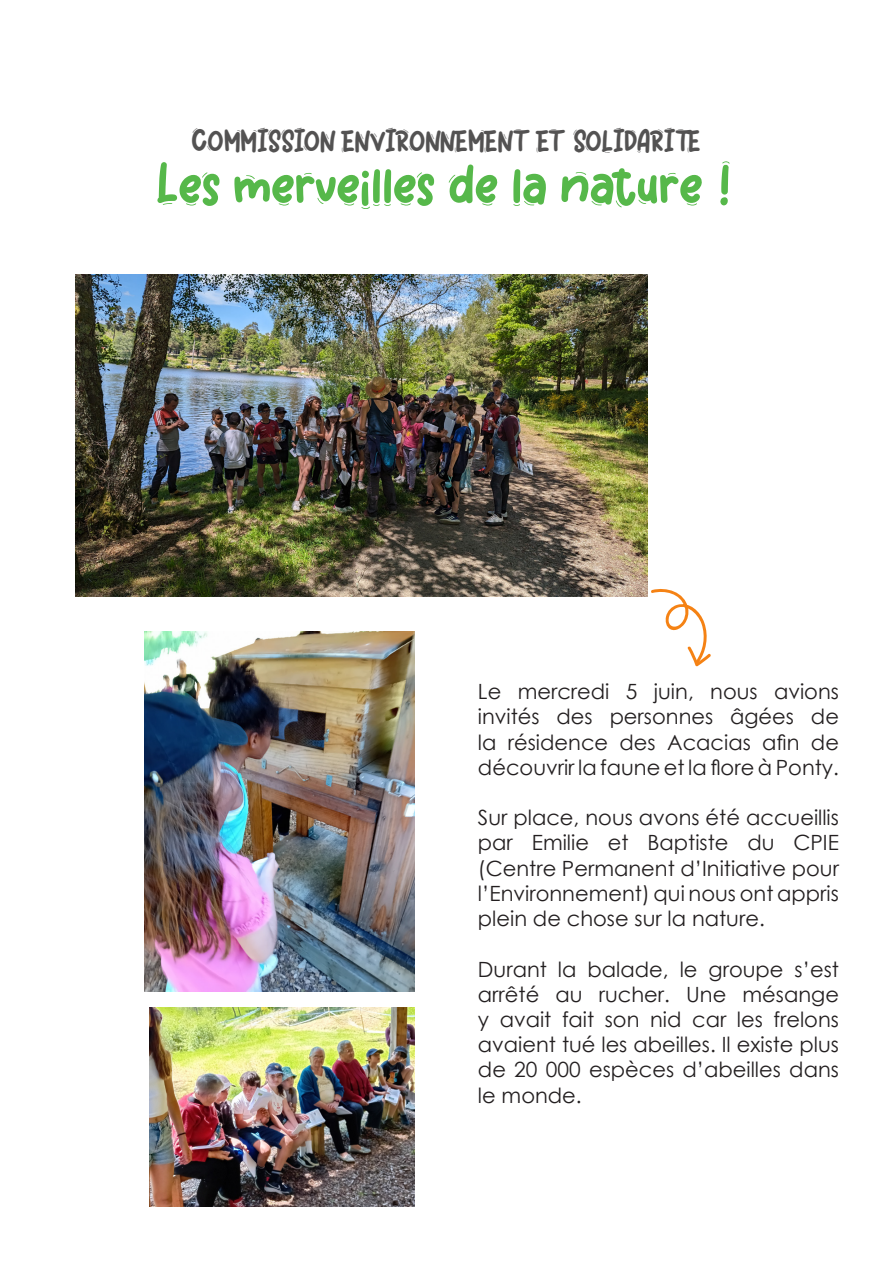
<style>
.page{position:relative;width:893px;height:1263px;background:#fff}
.page>*{position:absolute;margin:0;border:0;box-sizing:border-box;transform-origin:0 0}
.t1{font:60px "Wigglye";color:#56b84a}
.t2{font:31.5px "Wigglye";color:#535252}
.t3{font:21px/25.2px "Century Gothic";color:#231f20;text-align:justify}
.s1{font-size:36px}
</style>
<div class="page">
<svg style="left:651px;top:588px;width:60px;height:78px"></svg>
<img style="left:150px;top:1008px;width:265px;height:198px">
<img style="left:76px;top:275px;width:571px;height:321px">
<img style="left:145px;top:631px;width:270px;height:361px">
<p class="t2" style="left:192px;top:124px;width:511px"><span class="s1">C</span>OMMISSION ENVIRONNEMENT ET SOLIDARITE</p>
<p class="t1" style="left:158px;top:150px;width:579px">Les merveilles de la nature !</p>
<p class="t3" style="left:478px;top:679px;width:363px">Le mercredi 5 juin, nous avions invités des personnes âgées de la résidence des Acacias afin de découvrir la faune et la flore à Ponty.</p>
<p class="t3" style="left:478px;top:805px;width:363px">Sur place, nous avons été accueillis par Emilie et Baptiste du CPIE (Centre Permanent d’Initiative pour l’Environnement) qui nous ont appris plein de chose sur la nature.</p>
<p class="t3" style="left:478px;top:956px;width:362px">Durant la balade, le groupe s’est arrêté au rucher. Une mésange y avait fait son nid car les frelons avaient tué les abeilles. Il existe plus de 20 000 espèces d’abeilles dans le monde.</p>
</div>
